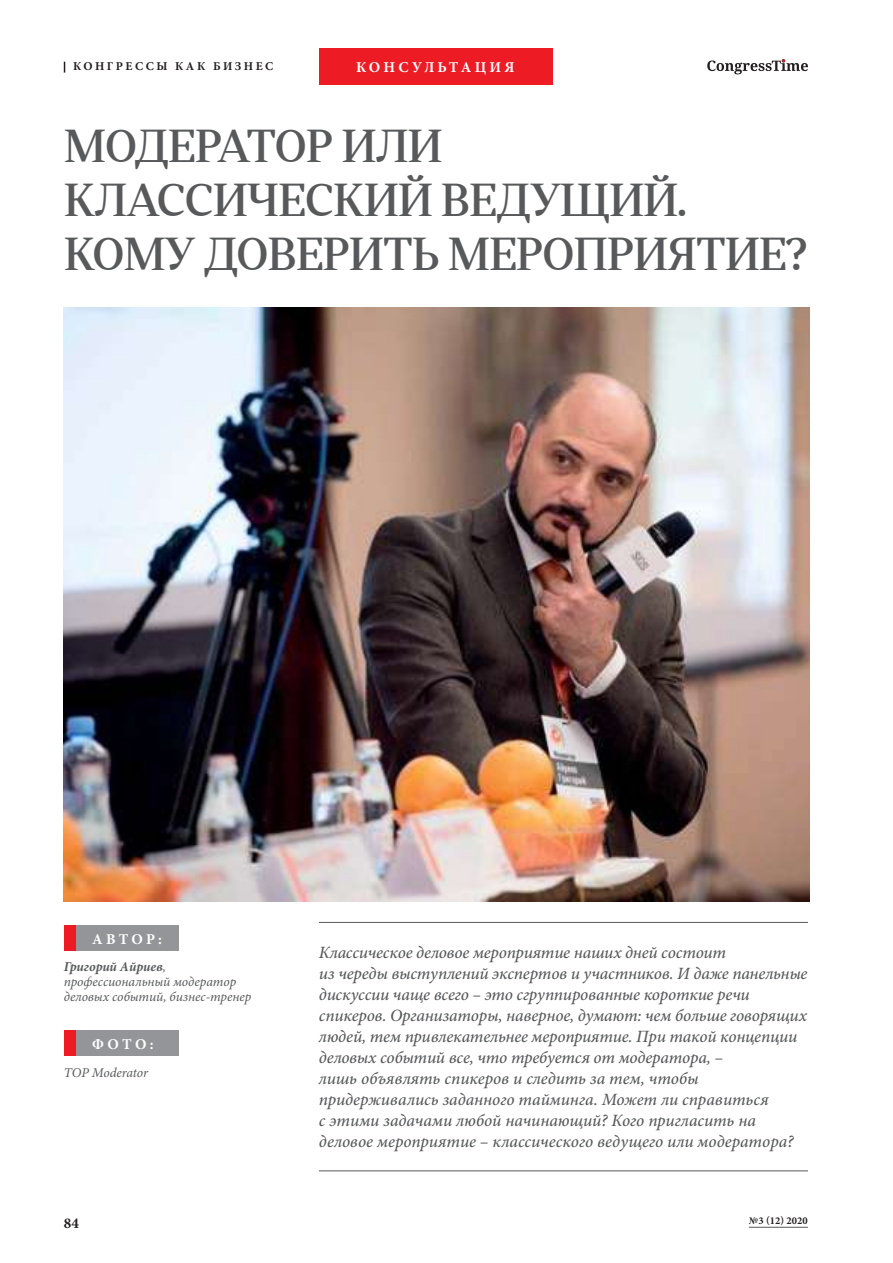
<style>
.page{position:relative;width:893px;height:1263px;background:#fff}
.page>*{position:absolute;margin:0;border:0;box-sizing:border-box;transform-origin:0 0}
.t1{font:500 45px/54px "Skema Pro Display";letter-spacing:-.03em;color:#58595b}
.t2{font:italic 500 17.25px/21px "Minion Pro";letter-spacing:-.01em;color:#58595b}
.t3{font:700 15px "Minion Pro";letter-spacing:.21em;color:#fff}
.t4{font:700 15px "Minion Pro";color:#231f20}
.t5{font:italic 13.5px/15px "Minion Pro";color:#58595b}
.t6{font:700 12px "Minion Pro";letter-spacing:.21em;color:#231f20}
.t7{font:700 10.5px "Minion Pro";letter-spacing:.01em;color:#231f20}
.s1{font-weight:700}
</style>
<div class="page">
<hr style="left:319px;top:922px;width:489px;height:1px;background:#58595b">
<hr style="left:319px;top:1170px;width:489px;height:1px;background:#58595b">
<div style="left:76px;top:925px;width:103px;height:25px;background:#939598"></div>
<div style="left:64px;top:925px;width:12px;height:25px;background:#ed1c24"></div>
<div style="left:76px;top:1031px;width:103px;height:25px;background:#939598"></div>
<div style="left:64px;top:1031px;width:12px;height:25px;background:#ed1c24"></div>
<img style="left:64px;top:308px;width:745px;height:593px">
<hr style="left:749px;top:1227px;width:59px;height:1px;background:#58595b">
<div style="left:319px;top:49px;width:234px;height:36px;background:#ed1c24"></div>
<svg style="left:707px;top:59px;width:101px;height:15px"></svg>
<p class="t6" style="left:73px;top:62px;width:202px">КОНГРЕССЫ КАК БИЗНЕС</p>
<p class="t3" style="left:356px;top:61px;width:160px">КОНСУЛЬТАЦИЯ</p>
<h1 class="t1" style="left:64px;top:124px;width:746px">МОДЕРАТОР ИЛИ<br>КЛАССИЧЕСКИЙ ВЕДУЩИЙ.<br>КОМУ ДОВЕРИТЬ МЕРОПРИЯТИЕ?</h1>
<p class="t3" style="left:92px;top:933px;width:71px">АВТОР:</p>
<p class="t5" style="left:64px;top:961px;width:189px"><span class="s1">Григорий Айриев</span>, профессиональный модератор деловых событий, бизнес-тренер</p>
<p class="t3" style="left:92px;top:1038px;width:63px">ФОТО:</p>
<p class="t5" style="left:64px;top:1066px;width:86px">TOP Moderator</p>
<p class="t2" style="left:319px;top:943px;width:490px">Классическое деловое мероприятие наших дней состоит<br>из череды выступлений экспертов и участников. И даже панельные дискуссии чаще всего – это сгруппированные короткие речи спикеров. Организаторы, наверное, думают: чем больше говорящих людей, тем привлекательнее мероприятие. При такой концепции деловых событий все, что требуется от модератора, –<br>лишь объявлять спикеров и следить за тем, чтобы придерживались заданного тайминга. Может ли справиться<br>с этими задачами любой начинающий? Кого пригласить на деловое мероприятие – классического ведущего или модератора?</p>
<p class="t4" style="left:64px;top:1217px;width:17px">84</p>
<p class="t7" style="left:749px;top:1217px;width:60px">№3 (12) 2020</p>
</div>
